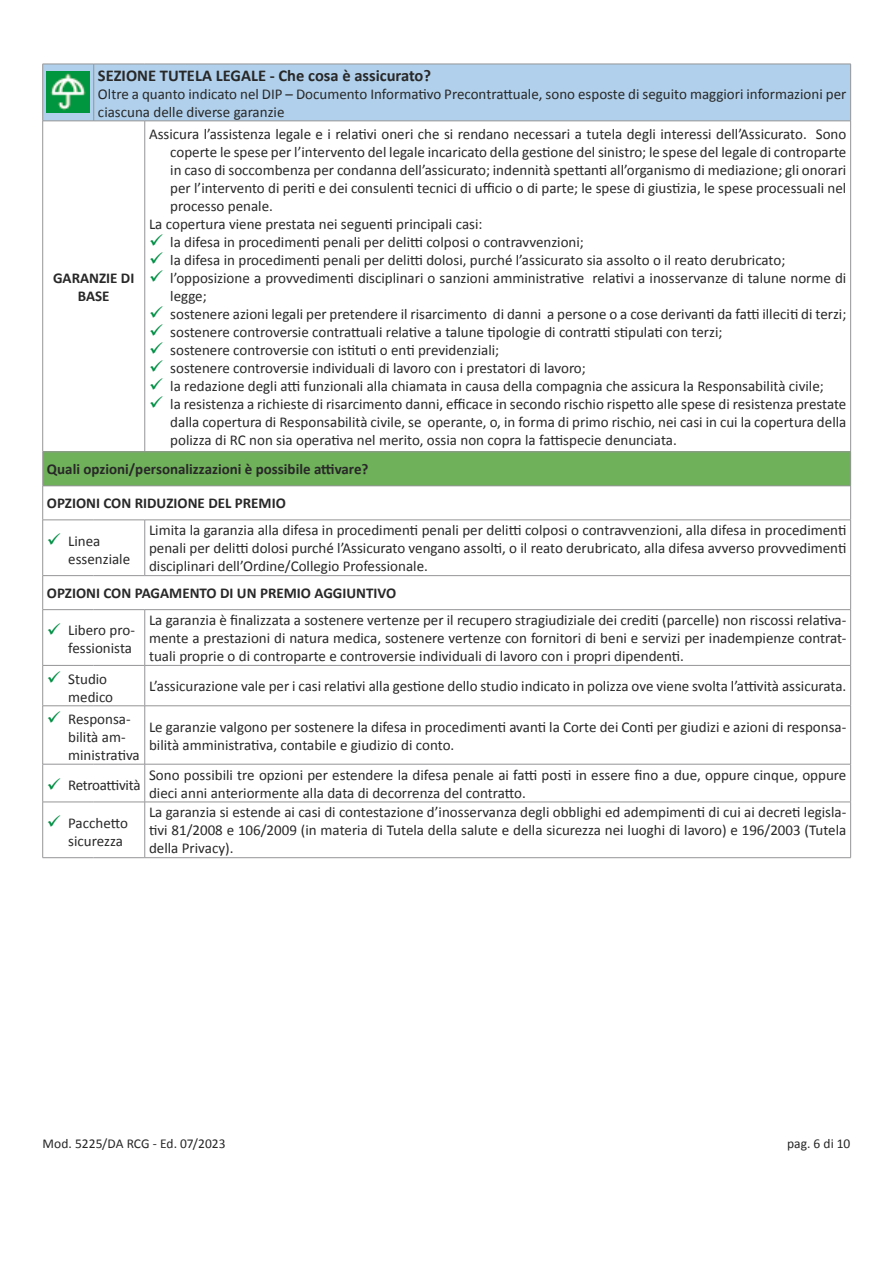
<style>
.page{position:relative;width:893px;height:1263px;background:#fff}
.page>*{position:absolute;margin:0;border:0;box-sizing:border-box;transform-origin:0 0}
.t1{font:700 16.5px "Calibri";color:#282828}
.t2{font:15px/18px "Calibri";color:#282828}
.t3{font:700 15px/18px "Calibri";color:#282828;text-align:center}
.t4{font:15px "Calibri";letter-spacing:-.025em;color:#282828}
.t5{font:13.5px "Calibri";letter-spacing:.005em;color:#262626}
.s1{color:#008f44}
</style>
<div class="page">
<div style="left:43px;top:65px;width:807px;height:56px;background:#b1d0eb"></div>
<div style="left:43px;top:452px;width:808px;height:34px;background:#6fb05a"></div>
<hr style="left:43px;top:64px;width:51px;height:1px;background:#959597">
<hr style="left:42px;top:64px;width:1px;height:57px;background:#959597">
<hr style="left:850px;top:64px;width:1px;height:57px;background:#959597">
<hr style="left:850px;top:486px;width:1px;height:34px;background:#959597">
<hr style="left:850px;top:576px;width:1px;height:33px;background:#959597">
<hr style="left:850px;top:452px;width:1px;height:34px;background:#959597">
<hr style="left:42px;top:486px;width:1px;height:34px;background:#959597">
<hr style="left:43px;top:520px;width:51px;height:1px;background:#959597">
<hr style="left:42px;top:520px;width:1px;height:55px;background:#959597">
<hr style="left:94px;top:520px;width:51px;height:1px;background:#959597">
<hr style="left:145px;top:520px;width:706px;height:1px;background:#959597">
<hr style="left:144px;top:520px;width:1px;height:55px;background:#959597">
<hr style="left:850px;top:520px;width:1px;height:55px;background:#959597">
<hr style="left:145px;top:665px;width:706px;height:1px;background:#959597">
<hr style="left:144px;top:666px;width:1px;height:40px;background:#959597">
<hr style="left:850px;top:666px;width:1px;height:40px;background:#959597">
<hr style="left:145px;top:705px;width:706px;height:1px;background:#959597">
<hr style="left:144px;top:706px;width:1px;height:58px;background:#959597">
<hr style="left:850px;top:706px;width:1px;height:58px;background:#959597">
<hr style="left:145px;top:764px;width:706px;height:1px;background:#959597">
<hr style="left:144px;top:764px;width:1px;height:38px;background:#959597">
<hr style="left:850px;top:764px;width:1px;height:38px;background:#959597">
<hr style="left:145px;top:802px;width:706px;height:1px;background:#959597">
<hr style="left:144px;top:802px;width:1px;height:55px;background:#959597">
<hr style="left:850px;top:802px;width:1px;height:55px;background:#959597">
<hr style="left:94px;top:64px;width:51px;height:1px;background:#959597">
<hr style="left:93px;top:64px;width:1px;height:57px;background:#959597">
<hr style="left:145px;top:64px;width:706px;height:1px;background:#959597">
<hr style="left:145px;top:121px;width:706px;height:1px;background:#959597">
<hr style="left:850px;top:121px;width:1px;height:331px;background:#959597">
<hr style="left:42px;top:610px;width:1px;height:55px;background:#959597">
<hr style="left:850px;top:610px;width:1px;height:55px;background:#959597">
<hr style="left:43px;top:665px;width:51px;height:1px;background:#959597">
<hr style="left:42px;top:666px;width:1px;height:40px;background:#959597">
<hr style="left:94px;top:665px;width:51px;height:1px;background:#959597">
<hr style="left:43px;top:705px;width:51px;height:1px;background:#959597">
<hr style="left:42px;top:706px;width:1px;height:58px;background:#959597">
<hr style="left:94px;top:705px;width:51px;height:1px;background:#959597">
<hr style="left:43px;top:764px;width:51px;height:1px;background:#959597">
<hr style="left:42px;top:764px;width:1px;height:38px;background:#959597">
<hr style="left:94px;top:764px;width:51px;height:1px;background:#959597">
<hr style="left:43px;top:802px;width:51px;height:1px;background:#959597">
<hr style="left:42px;top:802px;width:1px;height:55px;background:#959597">
<hr style="left:94px;top:802px;width:51px;height:1px;background:#959597">
<hr style="left:43px;top:857px;width:51px;height:1px;background:#959597">
<hr style="left:94px;top:857px;width:51px;height:1px;background:#959597">
<hr style="left:43px;top:575px;width:51px;height:1px;background:#959597">
<hr style="left:42px;top:576px;width:1px;height:33px;background:#959597">
<hr style="left:94px;top:575px;width:51px;height:1px;background:#959597">
<hr style="left:145px;top:575px;width:706px;height:1px;background:#959597">
<hr style="left:145px;top:857px;width:706px;height:1px;background:#959597">
<hr style="left:42px;top:452px;width:1px;height:34px;background:#959597">
<hr style="left:43px;top:486px;width:51px;height:1px;background:#959597">
<hr style="left:94px;top:486px;width:51px;height:1px;background:#959597">
<hr style="left:145px;top:486px;width:706px;height:1px;background:#959597">
<hr style="left:43px;top:121px;width:51px;height:1px;background:#959597">
<hr style="left:42px;top:121px;width:1px;height:331px;background:#959597">
<hr style="left:94px;top:121px;width:51px;height:1px;background:#959597">
<hr style="left:144px;top:121px;width:1px;height:331px;background:#959597">
<hr style="left:43px;top:452px;width:51px;height:1px;background:#959597">
<hr style="left:94px;top:452px;width:51px;height:1px;background:#959597">
<hr style="left:145px;top:452px;width:706px;height:1px;background:#959597">
<hr style="left:43px;top:609px;width:51px;height:1px;background:#959597">
<hr style="left:94px;top:609px;width:51px;height:1px;background:#959597">
<hr style="left:145px;top:609px;width:706px;height:1px;background:#959597">
<hr style="left:144px;top:610px;width:1px;height:55px;background:#959597">
<img style="left:47px;top:71px;width:42px;height:42px">
<p class="t1" style="left:98px;top:65px;width:335px">SEZIONE TUTELA LEGALE - Che cosa è assicurato?</p>
<p class="t2" style="left:98px;top:85px;width:750px">Oltre a quanto indicato nel DIP – Documento Informativo Precontrattuale, sono esposte di seguito maggiori informazioni per ciascuna delle diverse garanzie</p>
<p class="t2" style="left:149px;top:125px;width:699px">Assicura l’assistenza legale e i relativi oneri che si rendano necessari a tutela degli interessi dell’Assicurato. Sono</p>
<p class="t2" style="left:170px;top:143px;width:678px">coperte le spese per l’intervento del legale incaricato della gestione del sinistro; le spese del legale di controparte</p>
<p class="t2" style="left:170px;top:161px;width:678px">in caso di soccombenza per condanna dell’assicurato; indennità spettanti all’organismo di mediazione; gli onorari</p>
<p class="t2" style="left:170px;top:179px;width:678px">per l’intervento di periti e dei consulenti tecnici di ufficio o di parte; le spese di giustizia, le spese processuali nel</p>
<p class="t2" style="left:170px;top:197px;width:104px">processo penale.</p>
<p class="t2" style="left:149px;top:215px;width:335px">La copertura viene prestata nei seguenti principali casi:</p>
<p class="t2" style="left:149px;top:233px;width:436px"><span class="s1">✓</span> la difesa in procedimenti penali per delitti colposi o contravvenzioni;</p>
<p class="t2" style="left:149px;top:251px;width:638px"><span class="s1">✓</span> la difesa in procedimenti penali per delitti dolosi, purché l’assicurato sia assolto o il reato derubricato;</p>
<p class="t2" style="left:170px;top:269px;width:678px;text-indent:-21px"><span class="s1">✓</span> l’opposizione a provvedimenti disciplinari o sanzioni amministrative relativi a inosservanze di talune norme di legge;</p>
<p class="t2" style="left:149px;top:305px;width:699px"><span class="s1">✓</span> sostenere azioni legali per pretendere il risarcimento di danni a persone o a cose derivanti da fatti illeciti di terzi;</p>
<p class="t2" style="left:149px;top:323px;width:575px"><span class="s1">✓</span> sostenere controversie contrattuali relative a talune tipologie di contratti stipulati con terzi;</p>
<p class="t2" style="left:149px;top:341px;width:352px"><span class="s1">✓</span> sostenere controversie con istituti o enti previdenziali;</p>
<p class="t2" style="left:149px;top:359px;width:438px"><span class="s1">✓</span> sostenere controversie individuali di lavoro con i prestatori di lavoro;</p>
<p class="t2" style="left:149px;top:377px;width:676px"><span class="s1">✓</span> la redazione degli atti funzionali alla chiamata in causa della compagnia che assicura la Responsabilità civile;</p>
<p class="t2" style="left:170px;top:395px;width:678px;text-align:justify;text-indent:-21px"><span class="s1">✓</span> la resistenza a richieste di risarcimento danni, efficace in secondo rischio rispetto alle spese di resistenza prestate dalla copertura di Responsabilità civile, se operante, o, in forma di primo rischio, nei casi in cui la copertura della polizza di RC non sia operativa nel merito, ossia non copra la fattispecie denunciata.</p>
<p class="t3" style="left:47px;top:460px;width:323px">Quali opzioni/personalizzazioni è possibile attivare?</p>
<p class="t3" style="left:47px;top:494px;width:240px">OPZIONI CON RIDUZIONE DEL PREMIO</p>
<p class="t2" style="left:68px;top:532px;width:63px;text-indent:-21px"><span class="s1">✓</span> Linea essenziale</p>
<p class="t2" style="left:149px;top:521px;width:699px;text-align:justify">Limita la garanzia alla difesa in procedimenti penali per delitti colposi o contravvenzioni, alla difesa in procedimenti penali per delitti dolosi purché l’Assicurato vengano assolti, o il reato derubricato, alla difesa avverso provvedimenti disciplinari dell’Ordine/Collegio Professionale.</p>
<p class="t3" style="left:47px;top:584px;width:351px">OPZIONI CON PAGAMENTO DI UN PREMIO AGGIUNTIVO</p>
<p class="t2" style="left:47px;top:621px;width:90px;text-align:right"><span class="s1">✓</span> Libero pro&shy;fessionista</p>
<p class="t2" style="left:149px;top:611px;width:699px;text-align:justify">La garanzia è finalizzata a sostenere vertenze per il recupero stragiudiziale dei crediti (parcelle) non riscossi relativa&shy;mente a prestazioni di natura medica, sostenere vertenze con fornitori di beni e servizi per inadempienze contrat&shy;tuali proprie o di controparte e controversie individuali di lavoro con i propri dipendenti.</p>
<p class="t2" style="left:68px;top:670px;width:46px;text-indent:-21px"><span class="s1">✓</span> Studio medico</p>
<p class="t2" style="left:149px;top:677px;width:699px">L’assicurazione vale per i casi relativi alla gestione dello studio indicato in polizza ove viene svolta l’attività assicurata.</p>
<p class="t2" style="left:68px;top:710px;width:73px;text-indent:-21px"><span class="s1">✓</span> Responsa&shy;bilità am&shy;ministrativa</p>
<p class="t2" style="left:149px;top:718px;width:699px">Le garanzie valgono per sostenere la difesa in procedimenti avanti la Corte dei Conti per giudizi e azioni di responsa&shy;bilità amministrativa, contabile e giudizio di conto.</p>
<p class="t4" style="left:47px;top:775px;width:95px"><span class="s1">✓</span> Retroattività</p>
<p class="t2" style="left:149px;top:766px;width:699px">Sono possibili tre opzioni per estendere la difesa penale ai fatti posti in essere fino a due, oppure cinque, oppure dieci anni anteriormente alla data di decorrenza del contratto.</p>
<p class="t2" style="left:68px;top:814px;width:61px;text-indent:-21px"><span class="s1">✓</span> Pacchetto sicurezza</p>
<p class="t2" style="left:149px;top:803px;width:699px;text-align:justify">La garanzia si estende ai casi di contestazione d’inosservanza degli obblighi ed adempimenti di cui ai decreti legisla&shy;tivi 81/2008 e 106/2009 (in materia di Tutela della salute e della sicurezza nei luoghi di lavoro) e 196/2003 (Tutela della Privacy).</p>
<p class="t3" style="left:53px;top:269px;width:83px">GARANZIE DI<br>BASE</p>
<p class="t5" style="left:43px;top:1135px;width:185px">Mod. 5225/DA RCG - Ed. 07/2023</p>
<p class="t5" style="left:787px;top:1135px;width:65px">pag. 6 di 10</p>
</div>
